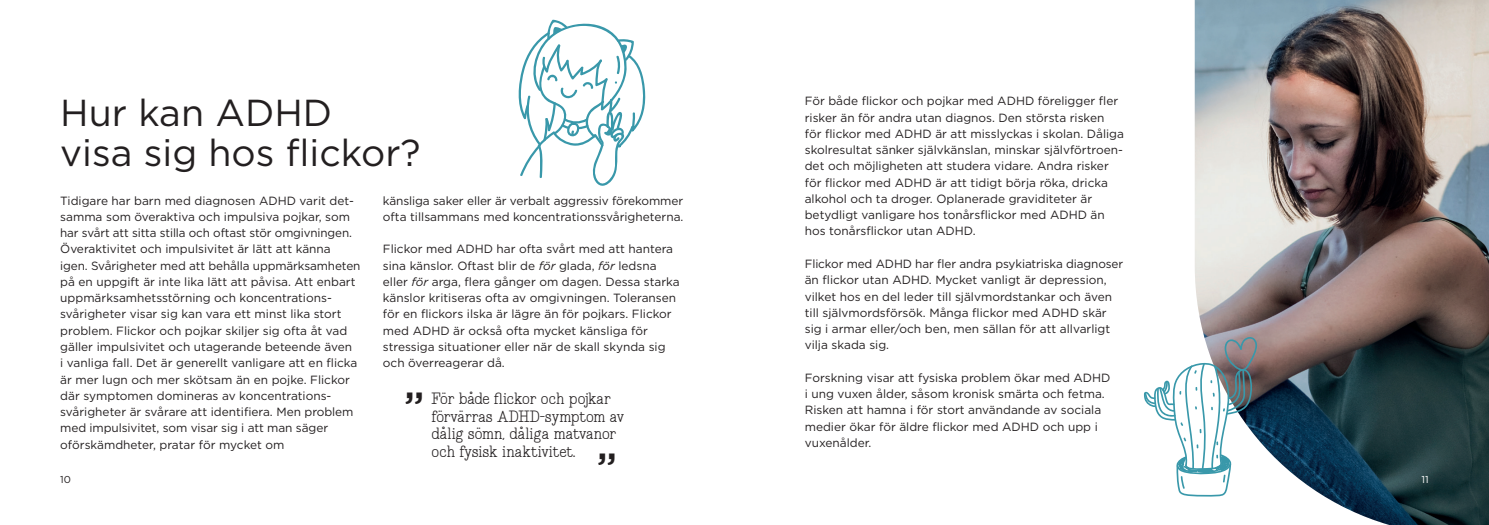
<style>
.page{position:relative;width:1489px;height:525px;background:#fff}
.page>*{position:absolute;margin:0;border:0;box-sizing:border-box;transform-origin:0 0}
.t1{font:500 40.62px "Gotham";color:#231f20}
.t2{font:37.5px/40px "Gotham";color:#231f20}
.t3{font:16.25px/17.5px "Scripter";letter-spacing:.01em;color:#231f20}
.t4{font:11.88px/16.2px "Gotham";color:#231f20}
.t5{font:10px "Gotham";color:#231f20}
.t6{font:10px "Gotham";color:#fff}
.s1{font-style:italic}
</style>
<div class="page">
<img style="left:1194px;top:0;width:294px;height:524px">
<svg style="left:1143px;top:337px;width:114px;height:159px"></svg>
<svg style="left:518px;top:19px;width:128px;height:167px"></svg>
<h2 class="t2" style="left:60px;top:92px;width:362px">Hur kan ADHD<br>visa sig hos flickor?</h2>
<p class="t4" style="left:804px;top:93px;width:321px">För både flickor och pojkar med ADHD föreligger fler risker än för andra utan diagnos. Den största risken för flickor med ADHD är att misslyckas i skolan. Dåliga skolresultat sänker självkänslan, minskar självförtroen&shy;det och möjligheten att studera vidare. Andra risker för flickor med ADHD är att tidigt börja röka, dricka alkohol och ta droger. Oplanerade graviditeter är betydligt vanligare hos tonårsflickor med ADHD än hos tonårsflickor utan ADHD.</p>
<p class="t4" style="left:804px;top:255px;width:320px">Flickor med ADHD har fler andra psykiatriska diagnoser än flickor utan ADHD. Mycket vanligt är depression, vilket hos en del leder till självmordstankar och även till självmordsförsök. Många flickor med ADHD skär sig i armar eller/och ben, men sällan för att allvarligt vilja skada sig.</p>
<p class="t4" style="left:804px;top:369px;width:307px">Forskning visar att fysiska problem ökar med ADHD i ung vuxen ålder, såsom kronisk smärta och fetma.<br>Risken att hamna i för stort användande av sociala medier ökar för äldre flickor med ADHD och upp i vuxenålder.</p>
<p class="t4" style="left:60px;top:192px;width:301px">Tidigare har barn med diagnosen ADHD varit det&shy;samma som överaktiva och impulsiva pojkar, som har svårt att sitta stilla och oftast stör omgivningen.<br>Överaktivitet och impulsivitet är lätt att känna igen. Svårigheter med att behålla uppmärksamheten på en uppgift är inte lika lätt att påvisa. Att enbart uppmärksamhetsstörning och koncentrations&shy;svårigheter visar sig kan vara ett minst lika stort problem. Flickor och pojkar skiljer sig ofta åt vad gäller impulsivitet och utagerande beteende även<br>i vanliga fall. Det är generellt vanligare att en flicka är mer lugn och mer skötsam än en pojke. Flickor där symptomen domineras av koncentrations&shy;svårigheter är svårare att identifiera. Men problem med impulsivitet, som visar sig i att man säger oförskämdheter, pratar för mycket om</p>
<p class="t4" style="left:383px;top:192px;width:302px">känsliga saker eller är verbalt aggressiv förekommer ofta tillsammans med koncentrationssvårigheterna.</p>
<p class="t4" style="left:383px;top:241px;width:298px">Flickor med ADHD har ofta svårt med att hantera sina känslor. Oftast blir de <span class="s1">för</span> glada, <span class="s1">för</span> ledsna eller <span class="s1">för</span> arga, flera gånger om dagen. Dessa starka känslor kritiseras ofta av omgivningen. Toleransen för en flickors ilska är lägre än för pojkars. Flickor med ADHD är också ofta mycket känsliga för stressiga situationer eller när de skall skynda sig och överreagerar då.</p>
<h3 class="t3" style="left:431px;top:391px;width:194px">För både flickor och pojkar förvärras ADHD-symptom av dålig sömn, dåliga matvanor och fysisk inaktivitet.</h3>
<h1 class="t1" style="left:404px;top:380px;width:22px">”</h1>
<h1 class="t1" style="left:596px;top:441px;width:22px">”</h1>
<p class="t5" style="left:60px;top:473px;width:12px">10</p>
<p class="t6" style="left:1421px;top:473px;width:9px">11</p>
</div>
